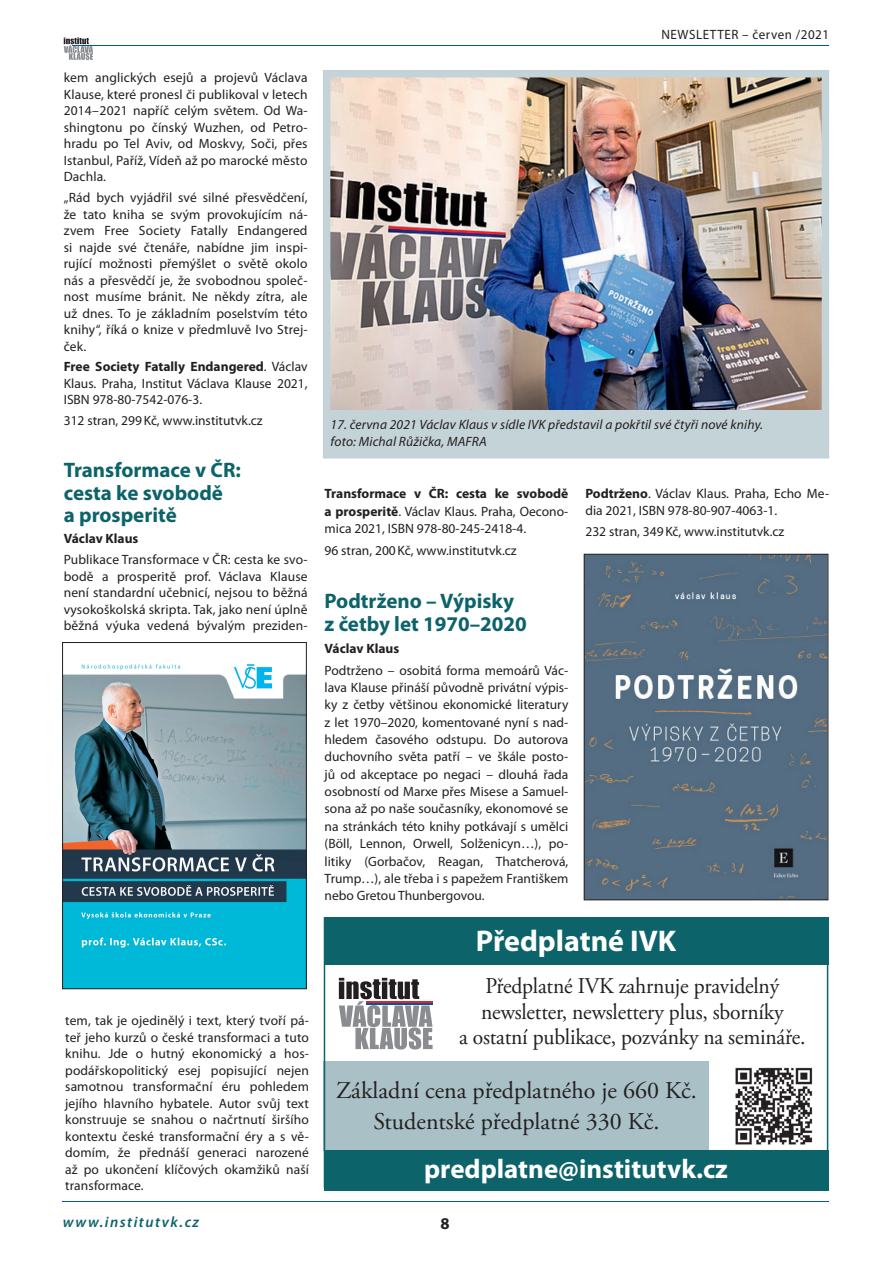
<style>
.page{position:relative;width:893px;height:1263px;background:#fff}
.page>*{position:absolute;margin:0;border:0;box-sizing:border-box;transform-origin:0 0}
.t1{font:700 30px "Myriad Pro";color:#fff}
.t2{font:700 27px "Myriad Pro";color:#fff}
.t3{font:24px/31.5px "Adobe Garamond Pro";color:#231f20;text-align:center}
.t4{font:22.5px/25.5px "Adobe Garamond Pro";letter-spacing:-.01em;color:#231f20;text-align:center;scale:.96 1}
.t5{font:700 21px/22.5px "Myriad Pro";color:#0d636a}
.t6{font:700 16.5px "Myriad Pro";color:#231f20}
.t7{font:italic 600 15px "Myriad Pro";letter-spacing:.1em;color:#0d636a}
.t8{font:13.5px/16.5px "Myriad Pro";color:#231f20;text-align:justify}
.t9{font:italic 13.5px/16.5px "Myriad Pro";letter-spacing:.01em;color:#231f20}
.t10{font:13.5px "Myriad Pro";letter-spacing:.04em;color:#231f20}
.t11{font:700 13.5px "Myriad Pro";color:#231f20}
.s1{font-weight:700}
</style>
<div class="page">
<svg style="left:64px;top:37px;width:29px;height:23px"></svg>
<hr style="left:72px;top:45px;width:242px;height:1px;background:#0154a6">
<hr style="left:149px;top:45px;width:679px;height:1px;background:#0154a6">
<hr style="left:63px;top:1201px;width:765px;height:1px;background:#0154a6">
<div style="left:327px;top:74px;width:498px;height:381px;background:#c3d3d7"></div>
<img style="left:332px;top:79px;width:488px;height:331px">
<div style="left:323px;top:70px;width:506px;height:389px;border:8px solid #c3d3d7"></div>
<img style="left:64px;top:664px;width:241px;height:323px">
<div style="left:62px;top:642px;width:245px;height:347px;border:1px solid #231f20"></div>
<div style="left:324px;top:1062px;width:385px;height:89px;background:#a8c0c6"></div>
<div style="left:324px;top:917px;width:504px;height:47px;background:#0d636a"></div>
<svg style="left:339px;top:978px;width:94px;height:71px"></svg>
<hr style="left:366px;top:1001px;width:67px;height:2px;background:#ee1d23">
<hr style="left:366px;top:1003px;width:67px;height:1px;background:#0154a6">
<img style="left:735px;top:1067px;width:78px;height:78px">
<div style="left:324px;top:1150px;width:504px;height:41px;background:#0d636a"></div>
<div style="left:324px;top:917px;width:504px;height:271px;border:2px solid #0d636a"></div>
<img style="left:586px;top:556px;width:240px;height:342px">
<div style="left:584px;top:554px;width:244px;height:346px;border:1px solid #231f20"></div>
<p class="t8" style="left:64px;top:70px;width:245px">kem anglických esejů a projevů Václava Klause, které pronesl či publikoval v letech 2014–2021 napříč celým světem. Od Wa&shy;shingtonu po čínský Wuzhen, od Petro&shy;hradu po Tel Aviv, od Moskvy, Soči, přes Istanbul, Paříž, Vídeň až po marocké město Dachla.</p>
<p class="t8" style="left:64px;top:190px;width:245px">„Rád bych vyjádřil své silné přesvědčení, že tato kniha se svým provokujícím ná&shy;zvem Free Society Fatally Endangered si najde své čtenáře, nabídne jim inspi&shy;rující možnosti přemýšlet o světě okolo nás a přesvědčí je, že svobodnou společ&shy;nost musíme bránit. Ne někdy zítra, ale už dnes. To je základním poselstvím této knihy“, říká o knize v předmluvě Ivo Strej&shy;ček.</p>
<p class="t8" style="left:64px;top:359px;width:245px"><span class="s1">Free Society Fatally Endangered</span>. Václav Klaus. Praha, Institut Václava Klause 2021, ISBN 978-80-7542-076-3.</p>
<p class="t8" style="left:64px;top:413px;width:200px">312 stran, 299Kč, www.institutvk.cz</p>
<h3 class="t5" style="left:64px;top:459px;width:179px">Transformace v ČR: cesta ke svobodě<br>a prosperitě</h3>
<p class="t11" style="left:64px;top:531px;width:76px">Václav Klaus</p>
<p class="t8" style="left:64px;top:551px;width:245px">Publikace Transformace v ČR: cesta ke svo&shy;bodě a prosperitě prof. Václava Klause není standardní učebnicí, nejsou to běžná vysokoškolská skripta. Tak, jako není úplně běžná výuka vedená bývalým preziden-</p>
<p class="t8" style="left:65px;top:1012px;width:245px">tem, tak je ojedinělý i text, který tvoří pá&shy;teř jeho kurzů o české transformaci a tuto knihu. Jde o hutný ekonomický a hos&shy;podářskopolitický esej popisující nejen samotnou transformační éru pohledem jejího hlavního hybatele. Autor svůj text konstruuje se snahou o načrtnutí širšího kontextu české transformační éry a s vě&shy;domím, že přednáší generaci narozené až po ukončení klíčových okamžiků naší transformace.</p>
<p class="t10" style="left:661px;top:27px;width:169px">NEWSLETTER – červen /2021</p>
<p class="t9" style="left:331px;top:417px;width:434px">17. června 2021 Václav Klaus v sídle IVK představil a pokřtil své čtyři nové knihy. foto: Michal Růžička, MAFRA</p>
<p class="t8" style="left:325px;top:485px;width:245px;line-height:17.4px"><span class="s1">Transformace v ČR: cesta ke svobodě a prosperitě</span>. Václav Klaus. Praha, Oecono&shy;mica 2021, ISBN 978-80-245-2418-4.</p>
<p class="t8" style="left:325px;top:542px;width:194px">96 stran, 200Kč, www.institutvk.cz</p>
<h3 class="t5" style="left:325px;top:589px;width:204px;line-height:23.4px">Podtrženo – Výpisky z četby let 1970–2020</h3>
<p class="t11" style="left:325px;top:641px;width:76px">Václav Klaus</p>
<p class="t8" style="left:325px;top:661px;width:245px;line-height:17.4px">Podtrženo – osobitá forma memoárů Vác&shy;lava Klause přináší původně privátní výpis&shy;ky z četby většinou ekonomické literatury z let 1970–2020, komentované nyní s nad&shy;hledem časového odstupu. Do autorova duchovního světa patří – ve škále posto&shy;jů od akceptace po negaci – dlouhá řada osobností od Marxe přes Misese a Samuel&shy;sona až po naše současníky, ekonomové se na stránkách této knihy potkávají s umělci (Böll, Lennon, Orwell, Solženicyn…), po&shy;litiky (Gorbačov, Reagan, Thatcherová, Trump…), ale třeba i s papežem Františkem nebo Gretou Thunbergovou.</p>
<p class="t8" style="left:585px;top:486px;width:245px"><span class="s1">Podtrženo</span>. Václav Klaus. Praha, Echo Me&shy;dia 2021, ISBN 978-80-907-4063-1.</p>
<p class="t8" style="left:585px;top:523px;width:200px">232 stran, 349Kč, www.institutvk.cz</p>
<h1 class="t1" style="left:476px;top:924px;width:202px">Předplatné IVK</h1>
<h3 class="t4" style="left:459px;top:974px;width:362px">Předplatné IVK zahrnuje pravidelný newsletter, newslettery plus, sborníky<br>a ostatní publikace, pozvánky na semináře.</h3>
<h3 class="t3" style="left:336px;top:1075px;width:362px">Základní cena předplatného je 660 Kč.<br>Studentské předplatné 330 Kč.</h3>
<h2 class="t2" style="left:424px;top:1153px;width:305px">predplatne@institutvk.cz</h2>
<p class="t7" style="left:63px;top:1213px;width:138px">www.institutvk.cz</p>
<p class="t6" style="left:440px;top:1214px;width:11px">8</p>
</div>
